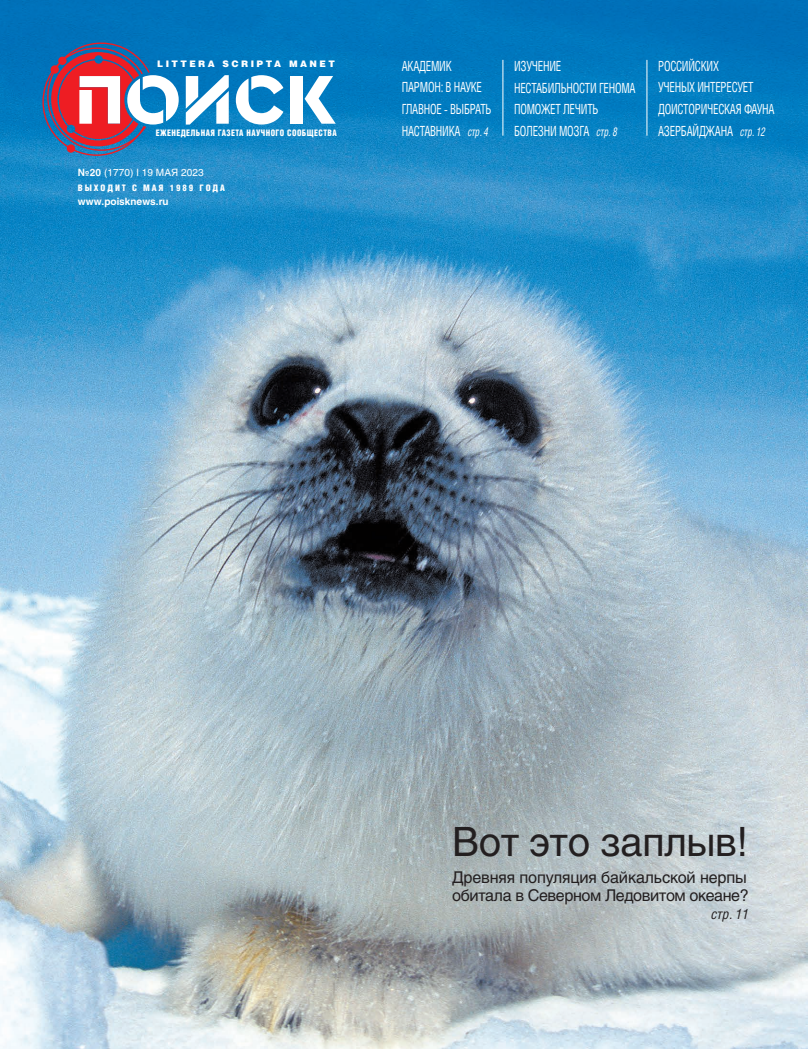
<style>
.page{position:relative;width:808px;height:1049px;background:#fff}
.page>*{position:absolute;margin:0;border:0;box-sizing:border-box;transform-origin:0 0}
.t1{font:40px "Helios C";letter-spacing:-.01em;color:#231f20}
.t2{font:16.1px/18px "Helios C";letter-spacing:-.025em;color:#231f20}
.t3{font:14px/21.7px "Helios Cond C";letter-spacing:-.02em;color:#fff;scale:.8 1}
.t4{font:italic 14px "Helios Cond C";color:#231f20}
.t5{font:10px "Helios C";letter-spacing:.005em;color:#fff}
.t6{font:700 10px "Helios C";color:#fff}
.t7{font:9px "Helios Cond Black C";letter-spacing:.05em;color:#fff;scale:.9 1}
.t8{font:9px "Helios Cond Black C";letter-spacing:.21em;color:#fff}
.t9{font:9px "Helios Black C";letter-spacing:.27em;color:#fff}
.s1{font-weight:700}
.s2{font-style:italic;font-size:12px}
</style>
<div class="page">
<img style="left:0;top:0;width:807px;height:1049px">
<svg style="left:42px;top:42px;width:137px;height:114px"></svg>
<svg style="left:186px;top:75px;width:43px;height:50px"></svg>
<svg style="left:236px;top:75px;width:47px;height:50px"></svg>
<div style="left:290px;top:76px;width:13px;height:48px;background:#fff"></div>
<svg style="left:305px;top:76px;width:31px;height:48px"></svg>
<hr style="left:502px;top:60px;width:1px;height:76px;background:#fff">
<hr style="left:646px;top:60px;width:1px;height:76px;background:#fff">
<p class="t9" style="left:157px;top:58px;width:179px">LITTERA SCRIPTA MANET</p>
<p class="t7" style="left:156px;top:128px;width:202px">ЕЖЕНЕДЕЛЬНАЯ ГАЗЕТА НАУЧНОГО СООБЩЕСТВА</p>
<p class="t5" style="left:78px;top:167px;width:127px"><span class="s1">№20</span> (1770) I 19 МАЯ 2023</p>
<p class="t8" style="left:78px;top:182px;width:148px">ВЫХОДИТ С МАЯ 1989 ГОДА</p>
<p class="t6" style="left:78px;top:195px;width:92px">www.poisknews.ru</p>
<p class="t3" style="left:402px;top:54px;width:114px">АКАДЕМИК<br>ПАРМОН: В НАУКЕ<br>ГЛАВНОЕ - ВЫБРАТЬ<br>НАСТАВНИКА <span class="s2">стр. 4</span></p>
<p class="t3" style="left:514px;top:55px;width:153px">ИЗУЧЕНИЕ<br>НЕСТАБИЛЬНОСТИ ГЕНОМА<br>ПОМОЖЕТ ЛЕЧИТЬ<br>БОЛЕЗНИ МОЗГА <span class="s2">стр. 8</span></p>
<p class="t3" style="left:658px;top:54px;width:147px">РОССИЙСКИХ<br>УЧЕНЫХ ИНТЕРЕСУЕТ<br>ДОИСТОРИЧЕСКАЯ ФАУНА<br>АЗЕРБАЙДЖАНА <span class="s2">стр. 12</span></p>
<h1 class="t1" style="left:452px;top:818px;width:297px">Вот это заплыв!</h1>
<p class="t2" style="left:452px;top:868px;width:298px">Древняя популяция байкальской нерпы обитала в Северном Ледовитом океане?</p>
<p class="t4" style="left:711px;top:906px;width:39px">стр. 11</p>
</div>
